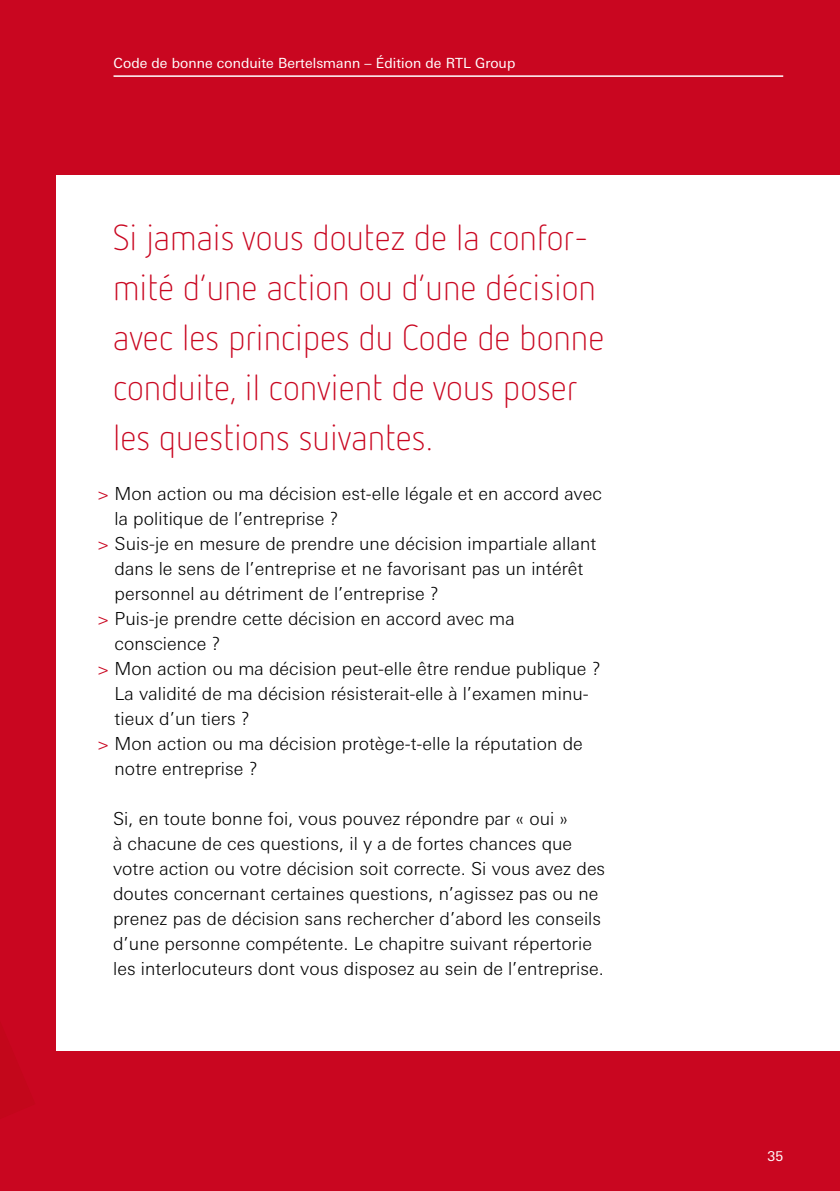
<style>
.page{position:relative;width:840px;height:1191px;background:#fff}
.page>*{position:absolute;margin:0;border:0;box-sizing:border-box;transform-origin:0 0}
.t1{font:300 36px/50px "Netto OT";color:#c90620}
.t2{font:300 18px/25px "LT Univers Basic";letter-spacing:.005em;color:#000}
.t3{font:14px "LT Univers Basic";letter-spacing:.005em;color:#fff}
.t4{font:13.6px "LT Univers Basic";color:#fff}
.s1{color:#c90620}
</style>
<div class="page">
<div style="left:0;top:0;width:839px;height:1191px;background:#c90620"></div>
<div style="left:57px;top:175px;width:782px;height:875px;background:#fff"></div>
<hr style="left:113px;top:75px;width:669px;height:2px;background:#fff">
<p class="t3" style="left:113px;top:55px;width:403px">Code de bonne conduite Bertelsmann – Édition de RTL Group</p>
<h1 class="t1" style="left:113px;top:212px;width:492px">Si jamais vous doutez de la confor&shy;mité d’une action ou d’une décision avec les principes du Code de bonne conduite, il convient de vous poser les questions suivantes.</h1>
<p class="t2" style="left:97px;top:481px;width:505px"><span class="s1">&gt;</span> Mon action ou ma décision est-elle légale et en accord avec</p>
<p class="t2" style="left:114px;top:506px;width:225px">la politique de l’entreprise ?</p>
<p class="t2" style="left:97px;top:531px;width:500px"><span class="s1">&gt;</span> Suis-je en mesure de prendre une décision impartiale allant</p>
<p class="t2" style="left:114px;top:556px;width:470px">dans le sens de l’entreprise et ne favorisant pas un intérêt</p>
<p class="t2" style="left:114px;top:581px;width:325px">personnel au détriment de l’entreprise ?</p>
<p class="t2" style="left:97px;top:606px;width:419px"><span class="s1">&gt;</span> Puis-je prendre cette décision en accord avec ma</p>
<p class="t2" style="left:114px;top:631px;width:107px">conscience ?</p>
<p class="t2" style="left:97px;top:656px;width:504px"><span class="s1">&gt;</span> Mon action ou ma décision peut-elle être rendue publique ?</p>
<p class="t2" style="left:114px;top:681px;width:475px">La validité de ma décision résisterait-elle à l’examen minu-</p>
<p class="t2" style="left:114px;top:706px;width:136px">tieux d’un tiers ?</p>
<p class="t2" style="left:97px;top:731px;width:487px"><span class="s1">&gt;</span> Mon action ou ma décision protège-t-elle la réputation de</p>
<p class="t2" style="left:114px;top:756px;width:144px">notre entreprise ?</p>
<p class="t2" style="left:113px;top:806px;width:493px">Si, en toute bonne foi, vous pouvez répondre par « oui »<br>à chacune de ces questions, il y a de fortes chances que votre action ou votre décision soit correcte. Si vous avez des doutes concernant certaines questions, n’agissez pas ou ne prenez pas de décision sans rechercher d’abord les conseils d’une personne compétente. Le chapitre suivant répertorie les interlocuteurs dont vous disposez au sein de l’entreprise.</p>
<p class="t4" style="left:767px;top:1148px;width:17px">35</p>
</div>
